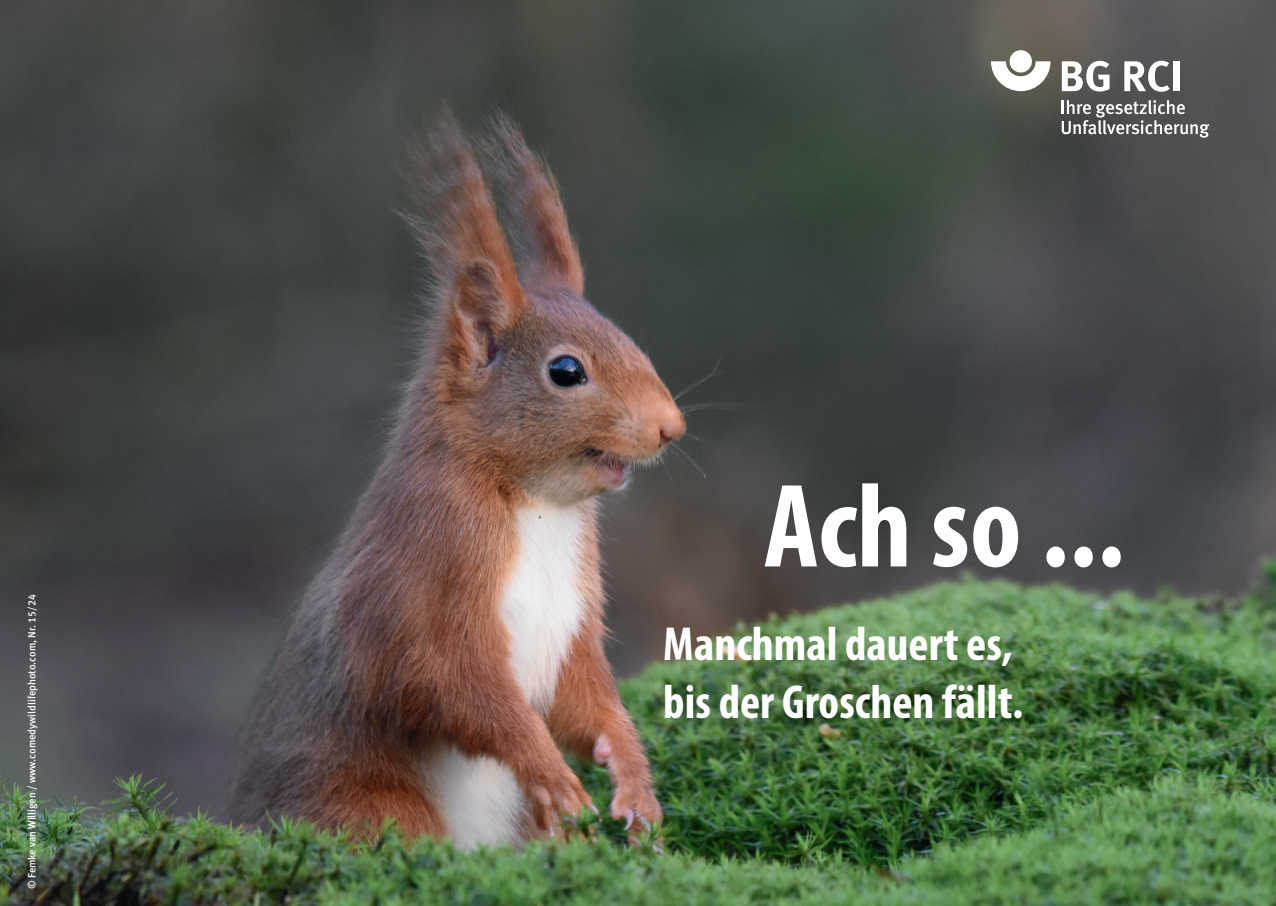
<style>
.page{position:relative;width:1276px;height:906px;background:#fff}
.page>*{position:absolute;margin:0;border:0;box-sizing:border-box;transform-origin:0 0}
.t1{font:120px "Myriad Variable Concept";color:#fff}
.t2{font:48px/57.6px "Myriad Variable Concept";color:#fff}
.t3{font:500 10.5px "DGUV Meta";color:#fff}
</style>
<div class="page">
<img style="left:0;top:0;width:1276px;height:906px">
<svg style="left:991px;top:61px;width:59px;height:30px"></svg>
<div style="left:1009px;top:50px;width:23px;height:22px;background:#fff;border-radius:50%"></div>
<svg style="left:1062px;top:61px;width:47px;height:30px"></svg>
<svg style="left:1124px;top:61px;width:45px;height:31px"></svg>
<div style="left:1173px;top:61px;width:6px;height:30px;background:#fff"></div>
<svg style="left:1061px;top:100px;width:148px;height:38px;background:#777778"></svg>
<p class="t3" style="left:26px;top:889px;width:296px;rotate:-90deg">© Femke van Willigen / www.comedywildlifephoto.com, Nr. 15/24</p>
<h1 class="t1" style="left:764px;top:456px;width:362px">Ach so ...</h1>
<h2 class="t2" style="left:663px;top:615px;width:361px">Manchmal dauert es, bis der Groschen fällt.</h2>
</div>
